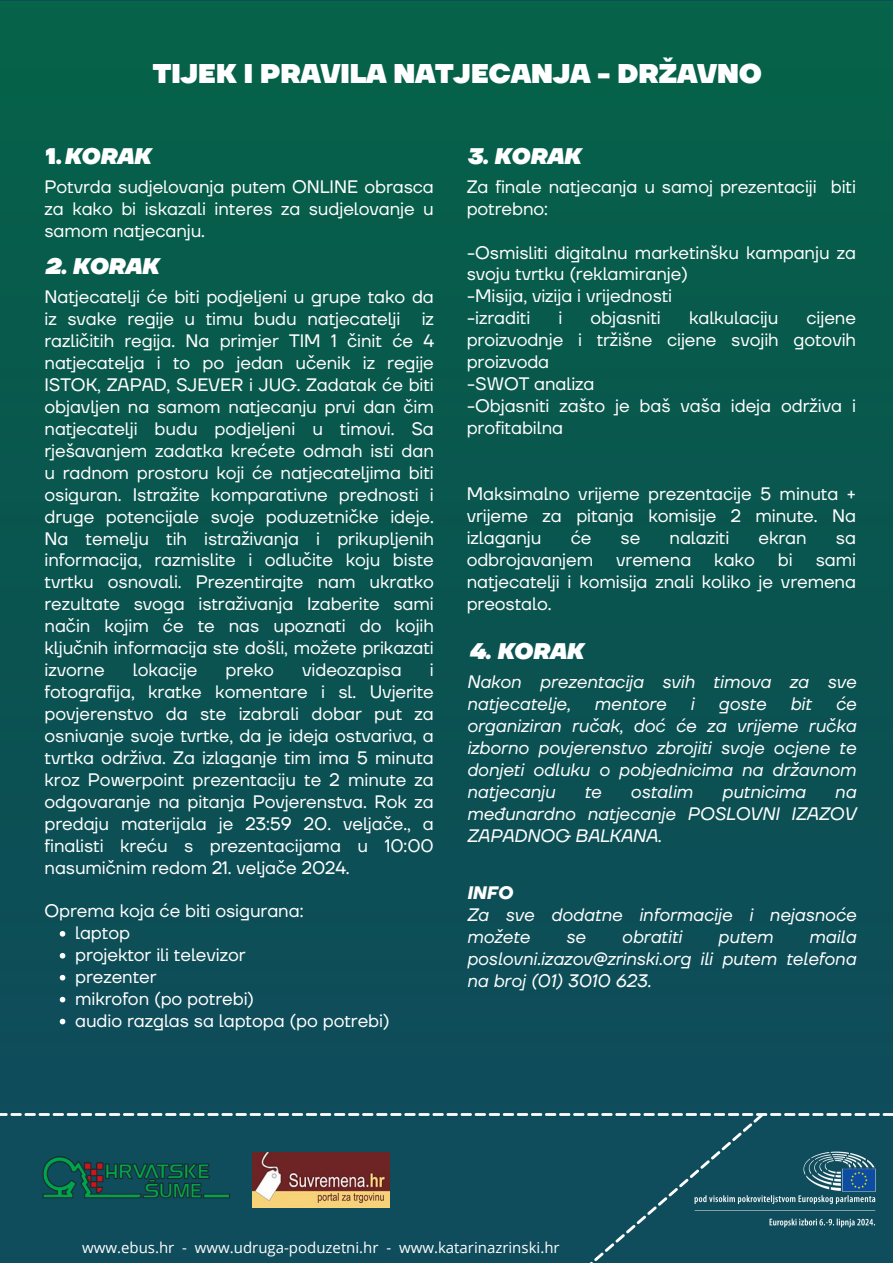
<style>
.page{position:relative;width:893px;height:1263px;background:#fff}
.page>*{position:absolute;margin:0;border:0;box-sizing:border-box;transform-origin:0 0}
.t1{font:900 27px "TT Firs Neue";letter-spacing:-.02em;color:#fff}
.t2{font:italic 900 22.5px "TT Firs Neue";letter-spacing:-.02em;color:#fff}
.t3{font:18px/21.9px "TT Firs Neue";letter-spacing:-.005em;color:#fff;text-align:justify}
.t4{font:italic 18px/21.9px "TT Firs Neue";letter-spacing:-.005em;color:#fff;text-align:justify}
.t5{font:italic 700 18px "TT Firs Neue";color:#fff}
.t6{font:15px "Open Sans";color:#fff}
.s1{font-style:normal}
</style>
<div class="page">
<div style="left:0;top:0;width:893px;height:1114px;background:linear-gradient(to right,#0a5650,#0a5650)"></div>
<div style="left:0;top:1113px;width:893px;height:150px;background:#0f4c5c"></div>
<svg style="left:60px;top:931px;width:5px;height:5px"></svg>
<svg style="left:60px;top:953px;width:5px;height:5px"></svg>
<svg style="left:60px;top:975px;width:5px;height:5px"></svg>
<svg style="left:60px;top:997px;width:5px;height:5px"></svg>
<svg style="left:60px;top:1019px;width:5px;height:5px"></svg>
<img style="left:39px;top:1149px;width:195px;height:57px">
<img style="left:252px;top:1152px;width:137px;height:56px">
<p class="t1" style="left:153px;top:58px;width:610px">TIJEK I PRAVILA NATJECANJA - DRŽAVNO</p>
<p class="t2" style="left:45px;top:142px;width:106px"><span class="s1">1.</span>KORAK</p>
<p class="t3" style="left:45px;top:176px;width:391px">Potvrda sudjelovanja putem ONLINE obrasca za kako bi iskazali interes za sudjelovanje u samom natjecanju.</p>
<p class="t2" style="left:45px;top:253px;width:115px">2. KORAK</p>
<p class="t3" style="left:45px;top:287px;width:391px">Natjecatelji će biti podjeljeni u grupe tako da iz svake regije u timu budu natjecatelji iz različitih regija. Na primjer TIM 1 činit će 4 natjecatelja i to po jedan učenik iz regije ISTOK, ZAPAD, SJEVER i JUG. Zadatak će biti objavljen na samom natjecanju prvi dan čim natjecatelji budu podjeljeni u timovi. Sa rješavanjem zadatka krećete odmah isti dan u radnom prostoru koji će natjecateljima biti osiguran. Istražite komparativne prednosti i druge potencijale svoje poduzetničke ideje.<br>Na temelju tih istraživanja i prikupljenih informacija, razmislite i odlučite koju biste tvrtku osnovali. Prezentirajte nam ukratko rezultate svoga istraživanja Izaberite sami način kojim će te nas upoznati do kojih ključnih informacija ste došli, možete prikazati izvorne</p>
<p class="t3" style="left:45px;top:660px;width:391px;text-indent:385px">i fotografija, kratke komentare i sl. Uvjerite povjerenstvo da ste izabrali dobar put za osnivanje svoje tvrtke, da je ideja ostvariva, a tvrtka održiva. Za izlaganje tim ima 5 minuta kroz Powerpoint prezentaciju te 2 minute za odgovaranje na pitanja Povjerenstva. Rok za predaju materijala je 23:59 20. veljače., a finalisti kreću s prezentacijama u 10:00 nasumičnim redom 21. veljače 2024.</p>
<p class="t3" style="left:45px;top:901px;width:260px">Oprema koja će biti osigurana:</p>
<p class="t3" style="left:75px;top:923px;width:56px">laptop</p>
<p class="t3" style="left:75px;top:945px;width:172px">projektor ili televizor</p>
<p class="t3" style="left:75px;top:967px;width:83px">prezenter</p>
<p class="t3" style="left:75px;top:989px;width:181px">mikrofon (po potrebi)</p>
<p class="t3" style="left:75px;top:1011px;width:316px">audio razglas sa laptopa (po potrebi)</p>
<p class="t3" style="left:133px;top:660px;width:66px">lokacije</p>
<p class="t3" style="left:225px;top:660px;width:50px">preko</p>
<p class="t3" style="left:302px;top:660px;width:101px">videozapisa</p>
<p class="t2" style="left:467px;top:142px;width:115px">3. KORAK</p>
<p class="t3" style="left:467px;top:176px;width:391px">Za finale natjecanja u samoj prezentaciji biti potrebno:</p>
<p class="t3" style="left:467px;top:242px;width:391px">-Osmisliti digitalnu marketinšku kampanju za svoju tvrtku (reklamiranje)</p>
<p class="t3" style="left:467px;top:286px;width:207px">-Misija, vizija i vrijednosti</p>
<p class="t3" style="left:467px;top:308px;width:65px">-izraditi</p>
<p class="t3" style="left:558px;top:308px;width:5px">i</p>
<p class="t3" style="left:590px;top:308px;width:72px">objasniti</p>
<p class="t3" style="left:689px;top:308px;width:91px">kalkulaciju</p>
<p class="t3" style="left:467px;top:308px;width:391px;text-indent:340px">cijene proizvodnje i tržišne cijene svojih gotovih proizvoda</p>
<p class="t3" style="left:467px;top:374px;width:129px">-SWOT analiza</p>
<p class="t3" style="left:467px;top:396px;width:391px">-Objasniti zašto je baš vaša ideja održiva i profitabilna</p>
<p class="t3" style="left:467px;top:483px;width:391px">Maksimalno vrijeme prezentacije 5 minuta + vrijeme za pitanja komisije 2 minute. Na izlaganju</p>
<p class="t3" style="left:570px;top:527px;width:22px">će</p>
<p class="t3" style="left:620px;top:527px;width:21px">se</p>
<p class="t3" style="left:669px;top:527px;width:61px">nalaziti</p>
<p class="t3" style="left:758px;top:527px;width:50px">ekran</p>
<p class="t3" style="left:836px;top:527px;width:22px">sa</p>
<p class="t3" style="left:467px;top:549px;width:128px">odbrojavanjem</p>
<p class="t3" style="left:616px;top:549px;width:77px">vremena</p>
<p class="t3" style="left:714px;top:549px;width:42px">kako</p>
<p class="t3" style="left:778px;top:549px;width:16px">bi</p>
<p class="t3" style="left:467px;top:549px;width:391px;text-indent:349px">sami natjecatelji i komisija znali koliko je vremena preostalo.</p>
<p class="t2" style="left:469px;top:638px;width:116px">4. KORAK</p>
<p class="t4" style="left:467px;top:672px;width:391px">Nakon prezentacija svih timova za sve natjecatelje,</p>
<p class="t4" style="left:467px;top:693px;width:391px;text-indent:369px">će organiziran ručak, doć će za vrijeme ručka izborno povjerenstvo zbrojiti svoje ocjene te donjeti odluku o pobjednicima na državnom natjecanju</p>
<p class="t4" style="left:594px;top:693px;width:74px">mentore</p>
<p class="t4" style="left:690px;top:693px;width:5px">i</p>
<p class="t4" style="left:718px;top:693px;width:49px">goste</p>
<p class="t4" style="left:790px;top:693px;width:23px">bit</p>
<p class="t4" style="left:584px;top:781px;width:19px">te</p>
<p class="t4" style="left:630px;top:781px;width:64px">ostalim</p>
<p class="t4" style="left:722px;top:781px;width:85px">putnicima</p>
<p class="t4" style="left:467px;top:781px;width:391px;text-indent:368px">na međunardno natjecanje POSLOVNI IZAZOV ZAPADNOG BALKANA.</p>
<p class="t5" style="left:467px;top:882px;width:47px">INFO</p>
<p class="t4" style="left:467px;top:904px;width:391px">Za sve dodatne informacije i nejasnoće možete</p>
<p class="t4" style="left:467px;top:926px;width:391px;text-indent:342px">maila poslovni.izazov@zrinski.org ili putem telefona na broj (01) 3010 623.</p>
<p class="t4" style="left:566px;top:926px;width:21px">se</p>
<p class="t4" style="left:621px;top:926px;width:62px">obratiti</p>
<p class="t4" style="left:718px;top:926px;width:56px">putem</p>
<p class="t6" style="left:82px;top:1236px;width:479px">www.ebus.hr - www.udruga-poduzetni.hr - www.katarinazrinski.hr</p>
</div>
